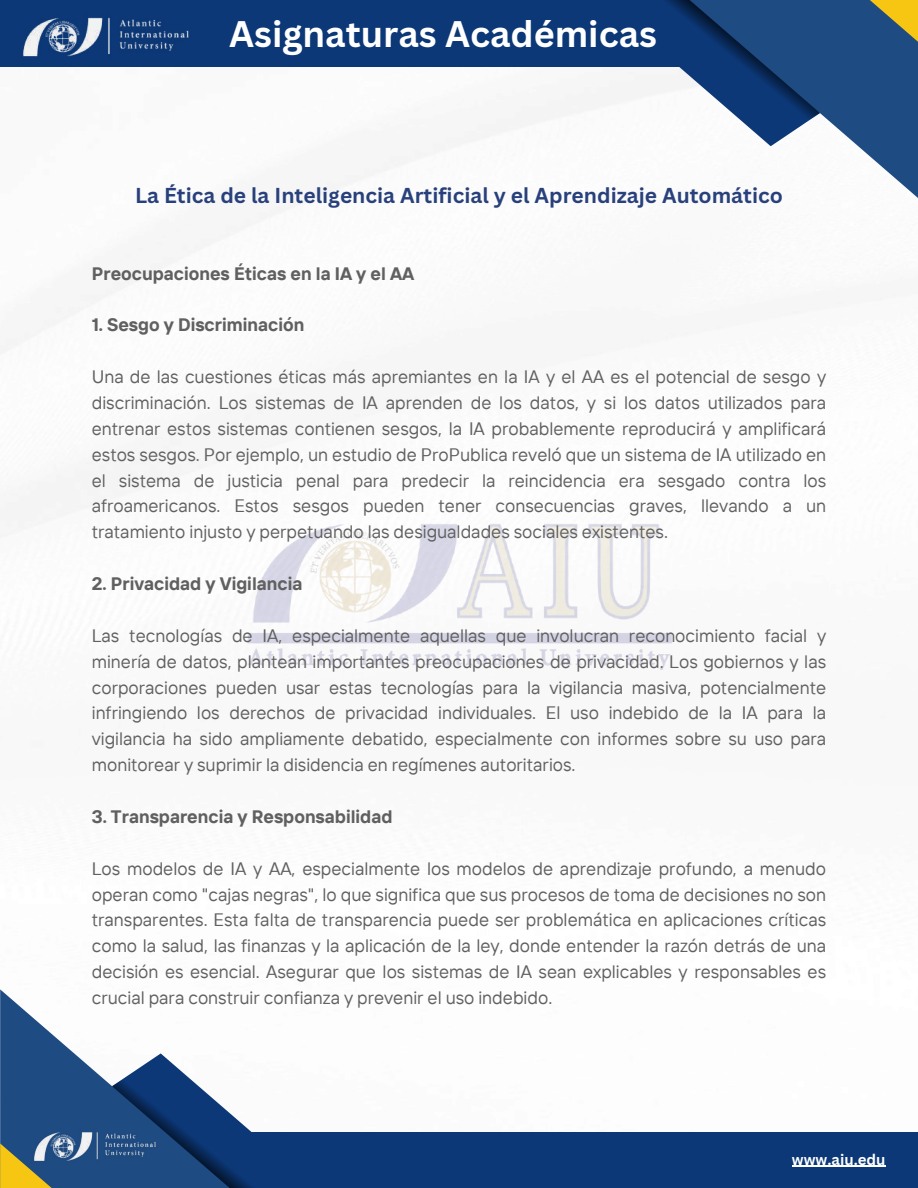
<style>
.page{position:relative;width:918px;height:1188px;background:#fff}
.page>*{position:absolute;margin:0;border:0;box-sizing:border-box;transform-origin:0 0}
.t1{font:700 36px "Canva Sans";color:#fff}
.t2{font:700 24px "Canva Sans";color:#fff}
.t3{font:700 21px "Canva Sans";color:#28407b}
.t4{font:18px/25.8px "TT Interphases";color:#606060;text-align:justify}
.t5{font:700 18px "TT Interphases";color:#606060}
.t6{font:700 15px "Canva Sans";color:#fff}
</style>
<div class="page">
<img style="left:0;top:66px;width:895px;height:604px">
<img style="left:240px;top:518px;width:439px;height:151px">
<div style="left:0;top:0;width:699px;height:66px;background:#0c3877"></div>
<svg style="left:648px;top:0;width:270px;height:211px"></svg>
<svg style="left:828px;top:0;width:90px;height:55px;background:#4a646b"></svg>
<svg style="left:560px;top:0;width:260px;height:146px"></svg>
<img style="left:20px;top:17px;width:172px;height:50px">
<div style="left:175px;top:1132px;width:743px;height:56px;background:#0c3877"></div>
<svg style="left:0;top:989px;width:112px;height:199px;fill:#1e4b82"></svg>
<svg style="left:0;top:1143px;width:104px;height:45px;background:#757c55"></svg>
<svg style="left:112px;top:1053px;width:140px;height:135px"></svg>
<img style="left:31px;top:1124px;width:127px;height:44px">
<hr style="left:792px;top:1166px;width:94px;height:1px;background:#fff">
<h2 class="t2" style="left:331px;top:8px;width:296px">AIU Student Publications</h2>
<h1 class="t1" style="left:229px;top:9px;width:429px">Asignaturas Académicas</h1>
<p class="t3" style="left:135px;top:181px;width:649px">La Ética de la Inteligencia Artificial y el Aprendizaje Automático</p>
<p class="t5" style="left:92px;top:262px;width:324px">Preocupaciones Éticas en la IA y el AA</p>
<p class="t5" style="left:92px;top:313px;width:214px">1. Sesgo y Discriminación</p>
<p class="t4" style="left:92px;top:363px;width:736px">Una de las cuestiones éticas más apremiantes en la IA y el AA es el potencial de sesgo y discriminación. Los sistemas de IA aprenden de los datos, y si los datos utilizados para entrenar estos sistemas contienen sesgos, la IA probablemente reproducirá y amplificará estos sesgos. Por ejemplo, un estudio de ProPublica reveló que un sistema de IA utilizado en el sistema de justicia penal para predecir la reincidencia era sesgado contra los afroamericanos. Estos sesgos pueden tener consecuencias graves, llevando a un tratamiento injusto y perpetuando las desigualdades sociales existentes.</p>
<p class="t5" style="left:92px;top:572px;width:212px">2. Privacidad y Vigilancia</p>
<p class="t4" style="left:92px;top:622px;width:736px">Las tecnologías de IA, especialmente aquellas que involucran reconocimiento facial y minería de datos, plantean importantes preocupaciones de privacidad. Los gobiernos y las corporaciones pueden usar estas tecnologías para la vigilancia masiva, potencialmente infringiendo los derechos de privacidad individuales. El uso indebido de la IA para la vigilancia ha sido ampliamente debatido, especialmente con informes sobre su uso para monitorear y suprimir la disidencia en regímenes autoritarios.</p>
<p class="t5" style="left:92px;top:805px;width:302px">3. Transparencia y Responsabilidad</p>
<p class="t4" style="left:92px;top:855px;width:736px">Los modelos de IA y AA, especialmente los modelos de aprendizaje profundo, a menudo operan como "cajas negras", lo que significa que sus procesos de toma de decisiones no son transparentes. Esta falta de transparencia puede ser problemática en aplicaciones críticas como la salud, las finanzas y la aplicación de la ley, donde entender la razón detrás de una decisión es esencial. Asegurar que los sistemas de IA sean explicables y responsables es crucial para construir confianza y prevenir el uso indebido.</p>
<p class="t6" style="left:792px;top:1149px;width:95px">www.aiu.edu</p>
</div>
